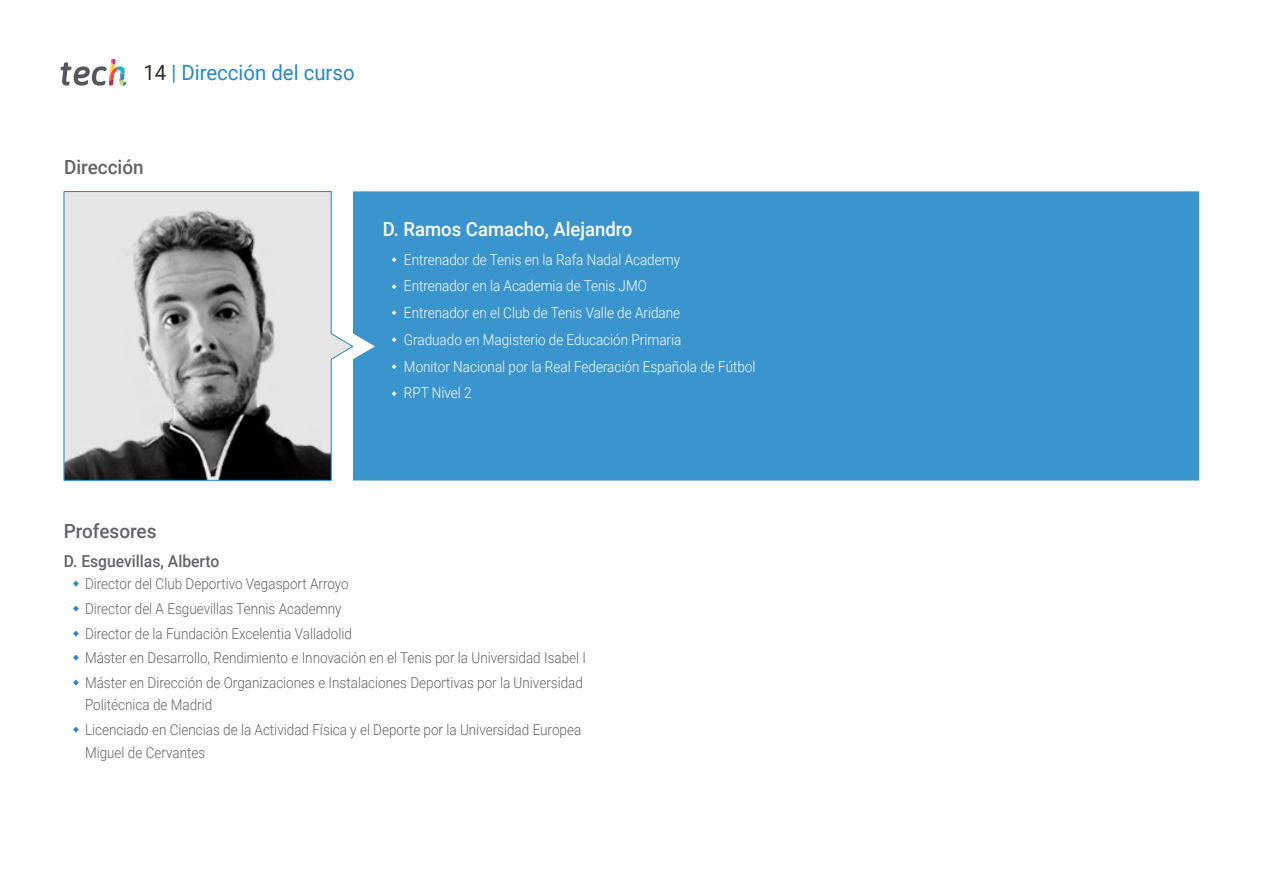
<style>
.page{position:relative;width:1263px;height:893px;background:#fff}
.page>*{position:absolute;margin:0;border:0;box-sizing:border-box;transform-origin:0 0}
.t1{font:21px "Roboto";color:#2488c9}
.t2{font:500 19.5px "Roboto";color:#fff;scale:.95 1}
.t3{font:500 19.5px "Roboto";color:#61646a}
.t4{font:500 16.5px "Roboto";color:#61646a;scale:.95 1}
.t5{font:300 15px/24.6px "Roboto";color:#61646a;scale:.9 1}
.t6{font:300 15px/26.7px "Roboto";color:#fff;scale:.9 1}
.s1{color:#312e20}
</style>
<div class="page">
<hr style="left:1262px;top:0;width:1px;height:893px;background:#d6d7d6">
<div style="left:353px;top:191px;width:846px;height:290px;background:#3a94ce"></div>
<svg style="left:64px;top:191px;width:289px;height:290px;background:#aeafb0"></svg>
<svg style="left:61px;top:59px;width:65px;height:27px"></svg>
<svg style="left:392px;top:257px;width:5px;height:5px"></svg>
<svg style="left:392px;top:284px;width:5px;height:5px"></svg>
<svg style="left:392px;top:310px;width:5px;height:5px"></svg>
<svg style="left:392px;top:337px;width:5px;height:5px"></svg>
<svg style="left:392px;top:364px;width:5px;height:5px"></svg>
<svg style="left:392px;top:391px;width:5px;height:5px"></svg>
<h1 class="t1" style="left:144px;top:57px;width:213px"><span class="s1">14</span> | Dirección del curso</h1>
<h2 class="t3" style="left:64px;top:154px;width:81px">Dirección</h2>
<h2 class="t2" style="left:383px;top:215px;width:264px">D. Ramos Camacho, Alejandro</h2>
<p class="t6" style="left:404px;top:245px;width:392px">Entrenador de Tenis en la Rafa Nadal Academy<br>Entrenador en la Academia de Tenis JMO<br>Entrenador en el Club de Tenis Valle de Aridane<br>Graduado en Magisterio de Educación Primaria<br>Monitor Nacional por la Real Federación Española de Fútbol RPT Nivel 2</p>
<h2 class="t3" style="left:64px;top:517px;width:94px">Profesores</h2>
<p class="t4" style="left:64px;top:550px;width:165px">D. Esguevillas, Alberto</p>
<p class="t5" style="left:85px;top:571px;width:558px">Director del Club Deportivo Vegasport Arroyo<br>Director del A Esguevillas Tennis Academny<br>Director de la Fundación Excelentia Valladolid<br>Máster en Desarrollo, Rendimiento e Innovación en el Tenis por la Universidad Isabel I Máster en Dirección de Organizaciones e Instalaciones Deportivas por la Universidad</p>
<p class="t5" style="left:85px;top:692px;width:553px">Politécnica de Madrid<br>Licenciado en Ciencias de la Actividad Física y el Deporte por la Universidad Europea</p>
<p class="t5" style="left:85px;top:739px;width:135px">Miguel de Cervantes</p>
</div>
